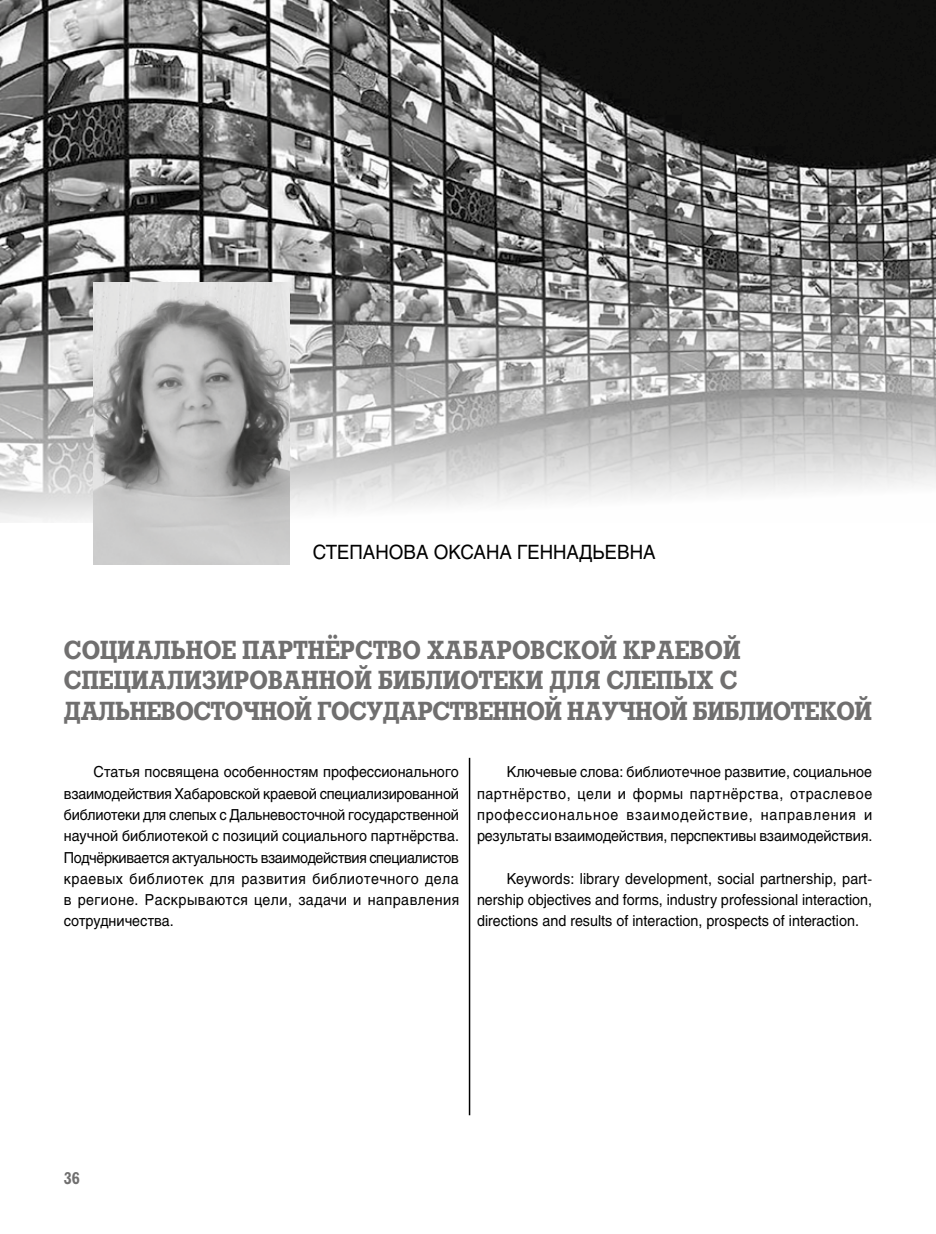
<style>
.page{position:relative;width:936px;height:1234px;background:#fff}
.page>*{position:absolute;margin:0;border:0;box-sizing:border-box;transform-origin:0 0}
.t1{font:700 25.5px/30.6px "Rodeo C";color:#706f6f;scale:.9 1}
.t2{font:19.5px "Helios C";color:#000;scale:.95 1}
.t3{font:700 16.5px "Rodeo C";color:#706f6f;scale:.9 1}
.t4{font:15px/21.3px "Helios C";color:#000;text-align:justify;scale:.95 1}
</style>
<div class="page">
<img style="left:0;top:0;width:935px;height:522px">
<img style="left:94px;top:282px;width:195px;height:282px">
<hr style="left:469px;top:757px;width:1px;height:357px;background:#000">
<h2 class="t2" style="left:313px;top:540px;width:362px">СТЕПАНОВА ОКСАНА ГЕННАДЬЕВНА</h2>
<h1 class="t1" style="left:64px;top:634px;width:899px">СОЦИАЛЬНОЕ ПАРТНЁРСТВО ХАБАРОВСКОЙ КРАЕВОЙ<br>СПЕЦИАЛИЗИРОВАННОЙ БИБЛИОТЕКИ ДЛЯ СЛЕПЫХ С<br>ДАЛЬНЕВОСТОЧНОЙ ГОСУДАРСТВЕННОЙ НАУЧНОЙ БИБЛИОТЕКОЙ</h1>
<p class="t4" style="left:64px;top:761px;width:417px;text-indent:30px">Статья посвящена особенностям профессионального взаимодействия Хабаровской краевой специализированной библиотеки для слепых с Дальневосточной государственной научной библиотекой с позиций социального партнёрства.<br>Подчёркивается актуальность взаимодействия специалистов краевых библиотек для развития библиотечного дела в регионе. Раскрываются цели, задачи и направления сотрудничества.</p>
<p class="t4" style="left:477px;top:761px;width:417px;text-indent:30px">Ключевые слова: библиотечное развитие, социальное партнёрство, цели и формы партнёрства, отраслевое профессиональное взаимодействие, направления и результаты взаимодействия, перспективы взаимодействия.</p>
<p class="t4" style="left:477px;top:867px;width:417px;text-indent:30px">Keywords: library development, social partnership, part&shy;nership objectives and forms, industry professional interaction, directions and results of interaction, prospects of interaction.</p>
<p class="t3" style="left:64px;top:1167px;width:19px">36</p>
</div>
